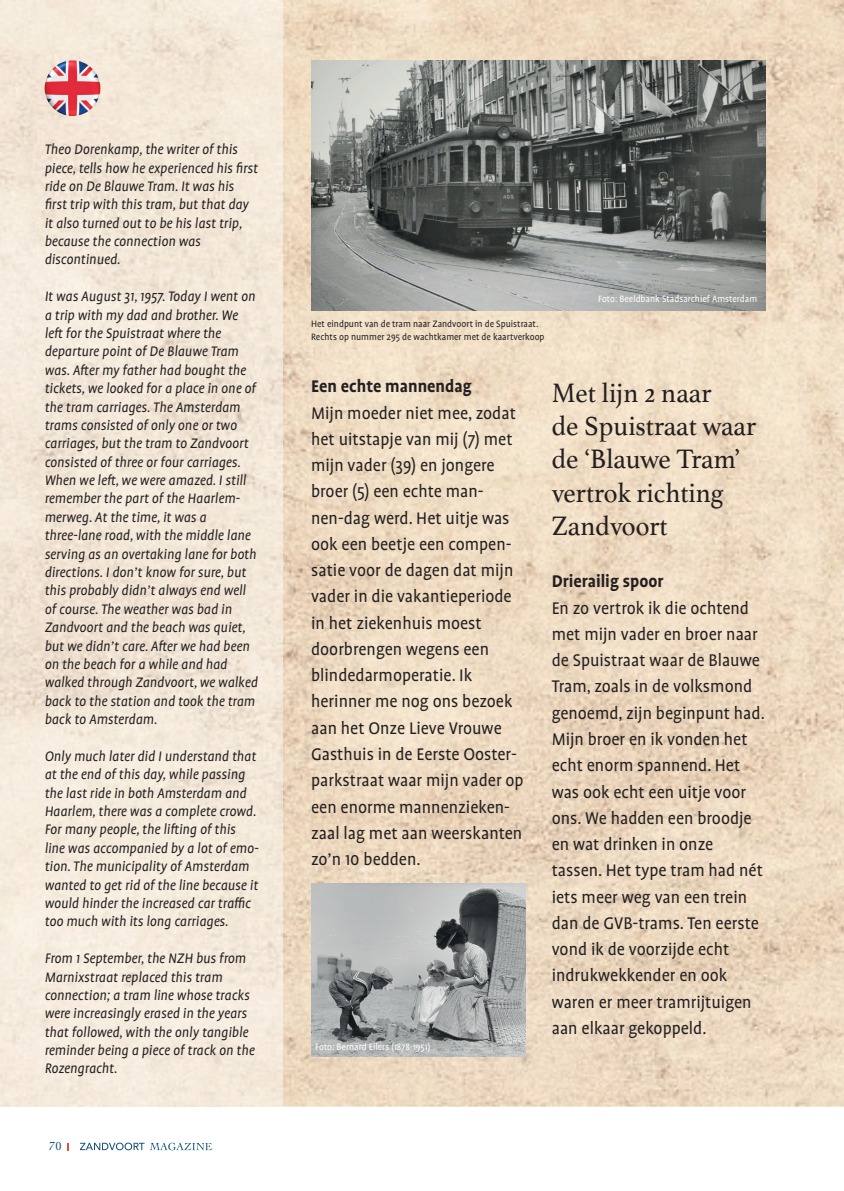
<style>
.page{position:relative;width:844px;height:1191px;background:#fff}
.page>*{position:absolute;margin:0;border:0;box-sizing:border-box;transform-origin:0 0}
.t1{font:28px/33.2px "Athelas";color:#231f20;scale:.95 1}
.t2{font:19.25px/26.2px "Profile Pro";color:#231f20;scale:.95 1}
.t3{font:700 19.25px "Profile Pro";color:#231f20;scale:.95 1}
.t4{font:italic 15.75px/18.4px "Profile Pro";color:#231f20;scale:.95 1}
.t5{font:12.25px "Cochin";color:#104d77}
.t6{font:10.5px/12.6px "Profile Pro";color:#231f20;scale:.95 1}
.t7{font:10.5px "Profile Pro";color:#fff;scale:.95 1}
</style>
<div class="page">
<svg style="left:80px;top:1142px;width:132px;height:8px"></svg>
<img style="left:282px;top:0;width:561px;height:1106px">
<img style="left:311px;top:60px;width:454px;height:251px">
<img style="left:311px;top:883px;width:214px;height:174px">
<img style="left:45px;top:60px;width:55px;height:56px;border-radius:28px">
<p class="t4" style="left:45px;top:141px;width:226px">Theo Dorenkamp, the writer of this piece, tells how he experienced his first ride on De Blauwe Tram. It was his first trip with this tram, but that day it also turned out to be his last trip, because the connection was discontinued.</p>
<p class="t4" style="left:45px;top:288px;width:226px">It was August 31, 1957. Today I went on a trip with my dad and brother. We left for the Spuistraat where the departure point of De Blauwe Tram was. After my father had bought the tickets, we looked for a place in one of the tram carriages. The Amsterdam trams consisted of only one or two carriages, but the tram to Zandvoort consisted of three or four carriages.<br>When we left, we were amazed. I still remember the part of the Haarlem&shy;merweg. At the time, it was a three-lane road, with the middle lane serving as an overtaking lane for both directions. I don’t know for sure, but this probably didn’t always end well of course. The weather was bad in Zandvoort and the beach was quiet, but we didn’t care. After we had been on the beach for a while and had walked through Zandvoort, we walked back to the station and took the tram back to Amsterdam.</p>
<p class="t4" style="left:45px;top:747px;width:227px">Only much later did I understand that at the end of this day, while passing the last ride in both Amsterdam and Haarlem, there was a complete crowd.<br>For many people, the lifting of this line was accompanied by a lot of emo&shy;tion. The municipality of Amsterdam wanted to get rid of the line because it would hinder the increased car traffic too much with its long carriages.</p>
<p class="t4" style="left:45px;top:949px;width:223px">From 1 September, the NZH bus from<br>Marnixstraat replaced this tram connection; a tram line whose tracks were increasingly erased in the years that followed, with the only tangible reminder being a piece of track on the<br>Rozengracht.</p>
<p class="t5" style="left:49px;top:1139px;width:14px">70</p>
<p class="t6" style="left:311px;top:318px;width:247px">Het eindpunt van de tram naar Zandvoort in de Spuistraat.<br>Rechts op nummer 295 de wachtkamer met de kaartverkoop</p>
<p class="t7" style="left:598px;top:293px;width:169px">Foto: Beeldbank Stadsarchief Amsterdam</p>
<p class="t3" style="left:311px;top:375px;width:170px">Een echte mannendag</p>
<p class="t2" style="left:311px;top:400px;width:225px">Mijn moeder niet mee, zodat het uitstapje van mij (7) met mijn vader (39) en jongere broer (5) een echte man&shy;nen-dag werd. Het uitje was ook een beetje een compen&shy;satie voor de dagen dat mijn vader in die vakantieperiode in het ziekenhuis moest doorbrengen wegens een blindedarmoperatie. Ik herinner me nog ons bezoek aan het Onze Lieve Vrouwe<br>Gasthuis in de Eerste Ooster&shy;parkstraat waar mijn vader op een enorme mannenzieken&shy;zaal lag met aan weerskanten zo’n 10 bedden.</p>
<p class="t7" style="left:315px;top:1040px;width:122px">Foto: Bernard Eilers (1878-1951)</p>
<h1 class="t1" style="left:551px;top:376px;width:217px">Met lijn 2 naar<br>de Spuistraat waar de ‘Blauwe Tram’ vertrok richting<br>Zandvoort</h1>
<p class="t3" style="left:551px;top:570px;width:119px">Drierailig spoor</p>
<p class="t2" style="left:551px;top:595px;width:226px">En zo vertrok ik die ochtend met mijn vader en broer naar de Spuistraat waar de Blauwe<br>Tram, zoals in de volksmond genoemd, zijn beginpunt had.<br>Mijn broer en ik vonden het echt enorm spannend. Het was ook echt een uitje voor ons. We hadden een broodje en wat drinken in onze tassen. Het type tram had nét iets meer weg van een trein dan de GVB-trams. Ten eerste vond ik de voorzijde echt indrukwekkender en ook waren er meer tramrijtuigen aan elkaar gekoppeld.</p>
</div>
